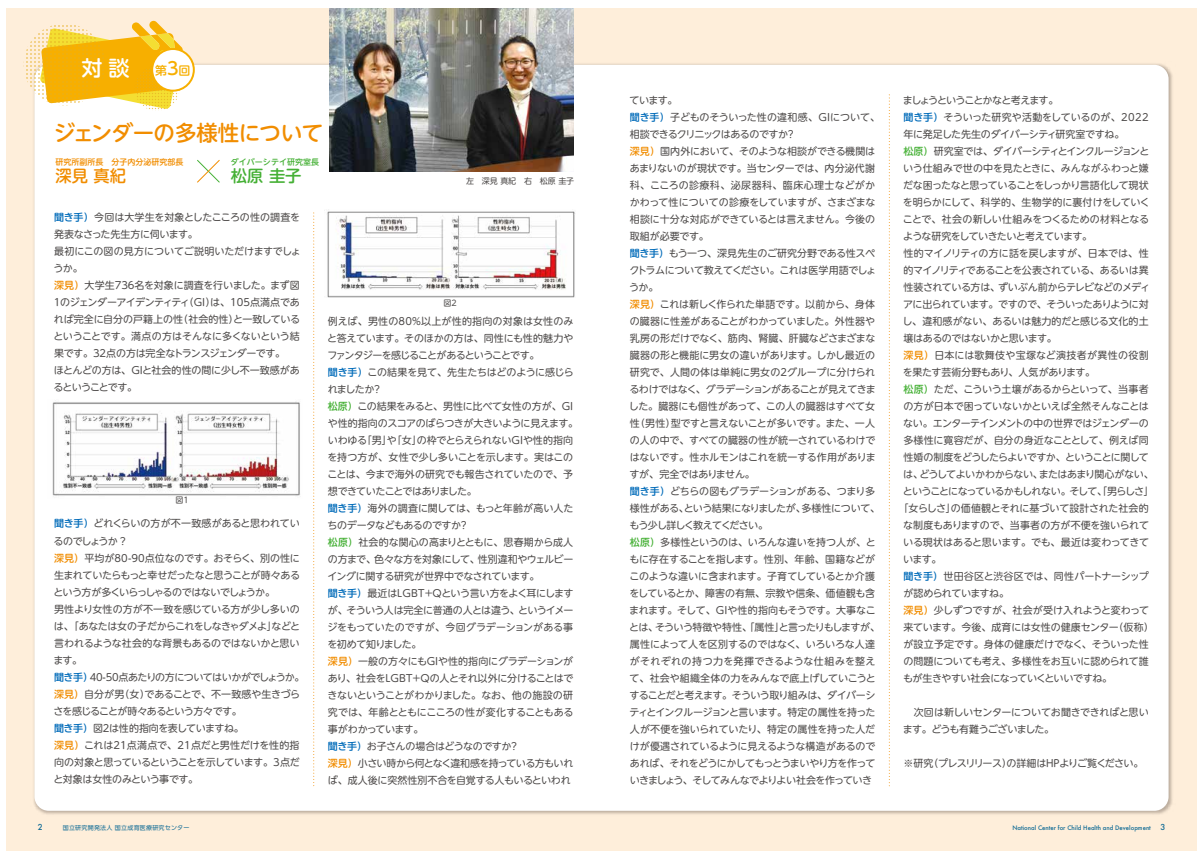
<style>
.page{position:relative;width:1204px;height:858px;background:#fff}
.page>*{position:absolute;margin:0;border:0;box-sizing:border-box;transform-origin:0 0}
.t1{font:500 21.5px "UD Shin M Go Pro";letter-spacing:-.025em;color:#f18d00}
.t2{font:500 21.1px "UD Shin M Go Pro";color:#fff}
.t3{font:500 16.3px "UD Shin M Go Pro";color:#f18d00}
.t4{font:500 16.3px "UD Shin M Go Pro";color:#45b035}
.t5{font:10px/17px "UD Shin M Go Pro";letter-spacing:-.03em;color:#4c4948}
.t6{font:10px "UD Shin M Go Pro";letter-spacing:-.01em;color:#4c4948}
.t7{font:10px "UD Shin M Go Pro";letter-spacing:-.065em;color:#4c4948}
.t8{font:10px "UD Shin M Go Pro";letter-spacing:-.055em;color:#4c4948}
.t9{font:10px "UD Shin M Go Pro";letter-spacing:-.07em;color:#4c4948}
.t10{font:10px "UD Shin M Go Pro";letter-spacing:-.075em;color:#4c4948}
.t11{font:10px "UD Shin M Go Pro";letter-spacing:-.05em;color:#4c4948}
.t12{font:10px "UD Shin M Go Pro";letter-spacing:.025em;color:#4c4948}
.t13{font:10px "UD Shin M Go Pro";letter-spacing:-.06em;color:#4c4948}
.t14{font:10px "UD Shin M Go Pro";letter-spacing:-.09em;color:#4c4948}
.t15{font:8px "UD Shin M Go Pro";letter-spacing:-.01em;color:#4c4948}
.t16{font:500 8px "UD Shin M Go Pro";color:#f18d00}
.t17{font:500 8px "UD Shin M Go Pro";color:#45b035}
.t18{font:500 8px "Futura";color:#106b95}
.t19{font:500 6px "Futura";color:#106b95}
.t20{font:6px "UD Shin Go Pro";letter-spacing:.04em;color:#106b95}
.s1{font-size:12px;color:#f7af00}
.s2{font-size:17.5px;color:#f7af00}
.s3{font-weight:500;color:#006bb9}
.s4{font-weight:500;color:#f18d00}
.s5{font-weight:500;color:#45b035}
.s6{font-size:8px}
</style>
<div class="page">
<div style="left:6px;top:8px;width:1191px;height:842px;background:#feeeda"></div>
<div style="left:34px;top:65px;width:1134px;height:745px;background:#fff;border-radius:14px"></div>
<img style="left:330px;top:8px;width:243px;height:163px">
<img style="left:324px;top:209px;width:251px;height:88px">
<img style="left:52px;top:401px;width:248px;height:95px">
<svg style="left:313px;top:213px;width:1px;height:573px"></svg>
<svg style="left:889px;top:95px;width:1px;height:689px"></svg>
<svg style="left:42px;top:21px;width:141px;height:88px"></svg>
<svg style="left:24px;top:24px;width:82px;height:81px"></svg>
<svg style="left:135px;top:66px;width:45px;height:45px"></svg>
<svg style="left:197px;top:160px;width:23px;height:23px"></svg>
<div style="left:152px;top:49px;width:42px;height:42px;background:#fff;border-radius:50%"></div>
<div style="left:151px;top:48px;width:44px;height:44px;border:2px solid #f7af00;border-radius:50%"></div>
<h2 class="t2" style="left:81px;top:51px;width:111px">対談 <span class="s1">第</span><span class="s2">3</span><span class="s1">回</span></h2>
<h1 class="t1" style="left:54px;top:116px;width:271px">ジェンダーの多様性について</h1>
<h3 class="t3" style="left:55px;top:162px;width:72px">深見 真紀</h3>
<p class="t17" style="left:231px;top:155px;width:89px">ダイバーシテイ研究室長</p>
<p class="t16" style="left:55px;top:155px;width:137px">研究所副所長　分子内分泌研究部長　</p>
<h3 class="t4" style="left:231px;top:162px;width:72px">松原 圭子</h3>
<p class="t15" style="left:466px;top:175px;width:110px">左　深見 真紀　右　松原 圭子</p>
<p class="t5" style="left:52px;top:208px;width:250px"><span class="s3">聞き手）</span>今回は大学生を対象としたこころの性の調査を発表なさった先生方に伺います。<br>最初にこの図の見方についてご説明いただけますでしょうか。<br><span class="s4">深見）</span>大学生７３６名を対象に調査を行いました。まず図<br>１のジェンダーアイデンティティ（GI）は、105点満点であれば完全に自分の戸籍上の性（社会的性）と一致しているということです。満点の方はそんなに多くないという結果です。32点の方は完全なトランスジェンダーです。<br>ほとんどの方は、GIと社会的性の間に少し不一致感があるということです。</p>
<p class="t15" style="left:176px;top:493px;width:15px">図1</p>
<p class="t5" style="left:53px;top:514px;width:253px"><span class="s3">聞き手）</span>どれくらいの方が不一致感があると思われているのでしょうか ?<br><span class="s4">深見）</span>平均が80-90点位なのです。おそらく、別の性に生まれていたらもっと幸せだったなと思うことが時々あるという方が多くいらっしゃるのではないでしょうか。<br>男性より女性の方が不一致を感じている方が少し多いのは、「あなたは女の子だからこれをしなきゃダメよ」などと言われるような社会的な背景もあるのではないかと思います。<br><span class="s3">聞き手）</span>40-50点あたりの方についてはいかがでしょうか。<span class="s4">深見）</span>自分が男（女）であることで、不一致感や生きづらさを感じることが時々あるという方々です。<br><span class="s3">聞き手）</span>図２は性的指向を表していますね。<br><span class="s4">深見）</span>これは21点満点で、21点だと男性だけを性的指向の対象と思っているということを示しています。3点だと対象は女性のみという事です。</p>
<p class="t15" style="left:443px;top:296px;width:15px">図2</p>
<p class="t5" style="left:327px;top:311px;width:252px">例えば、男性の80%以上が性的指向の対象は女性のみと答えています。そのほかの方は、同性にも性的魅力やファンタジーを感じることがあるということです。<br><span class="s3">聞き手）</span>この結果を見て、先生たちはどのように感じられましたか？<br><span class="s5">松原）</span>この結果をみると、男性に比べて女性の方が、GIや性的指向のスコアのばらつきが大きいように見えます。いわゆる「男」や「女」の枠でとらえられないGIや性的指向を持つ方が、女性で少し多いことを示します。実はこのことは、今まで海外の研究でも報告されていたので、予想できていたことではありました。<br><span class="s3">聞き手）</span>海外の調査に関しては、もっと年齢が高い人たちのデータなどもあるのですか？<br><span class="s5">松原）</span>社会的な関心の高まりとともに、思春期から成人の方まで、色々な方を対象にして、性別違和やウェルビーイングに関する研究が世界中でなされています。<br><span class="s3">聞き手）</span>最近はLGBT＋Qという言い方をよく耳にしますが、そういう人は完全に普通の人とは違う、というイメージをもっていたのですが、今回グラデーションがある事を初めて知りました。<br><span class="s4">深見）</span>一般の方々にもGIや性的指向にグラデーションがあり、社会をLGBT＋Qの人とそれ以外に分けることはできないということがわかりました。なお、他の施設の研究では、年齢とともにこころの性が変化することもある事がわかっています。<br><span class="s3">聞き手）</span>お子さんの場合はどうなのですか？<br><span class="s4">深見）</span>小さい時から何となく違和感を持っている方もいれば、成人後に突然性別不合を自覚する人もいるといわれ</p>
<p class="t5" style="left:629px;top:91px;width:253px">ています。<br><span class="s3">聞き手）</span>子どものそういった性の違和感、GIについて、相談できるクリニックはあるのですか？<br><span class="s4">深見）</span>国内外において、そのような相談ができる機関はあまりないのが現状です。当センターでは、内分泌代謝科、こころの診療科、泌尿器科、臨床心理士などがかかわって性についての診療をしていますが、さまざまな相談に十分な対応ができているとは言えません。今後の取組が必要です。<br><span class="s3">聞き手）</span>もう一つ、深見先生のご研究分野である性スペクトラムについて教えてください。これは医学用語でしょうか。<br><span class="s4">深見）</span>これは新しく作られた単語です。以前から、身体の臓器に性差があることがわかっていました。外性器や乳房の形だけでなく、筋肉、腎臓、肝臓などさまざまな臓器の形と機能に男女の違いがあります。しかし最近の研究で、人間の体は単純に男女の2グループに分けられるわけではなく、グラデーションがあることが見えてきました。臓器にも個性があって、この人の臓器はすべて女性（男性）型ですと言えないことが多いです。また、一人の人の中で、すべての臓器の性が統一されているわけではないです。性ホルモンはこれを統一する作用がありますが、完全ではありません。<br><span class="s3">聞き手）</span>どちらの図もグラデーションがある、つまり多様性がある、という結果になりましたが、多様性について、もう少し詳しく教えてください。<br><span class="s5">松原）</span>多様性というのは、いろんな違いを持つ人が、ともに存在することを指します。性別、年齢、国籍などがこのような違いに含まれます。子育てしているとか介護をしているとか、障害の有無、宗教や信条、価値観も含まれます。そして、GIや性的指向もそうです。大事なことは、そういう特徴や特性、「属性」と言ったりもしますが、属性によって人を区別するのではなく、いろいろな人達がそれぞれの持つ力を発揮できるような仕組みを整えて、社会や組織全体の力をみんなで底上げしていこうとすることだと考えます。そういう取り組みは、ダイバーシティとインクルージョンと言います。特定の属性を持った人が不便を強いられていたり、特定の属性を持った人だけが優遇されているように見えるような構造があるのであれば、それをどうにかしてもっとうまいやり方を作っていきましょう、そしてみんなでよりよい社会を作っていき</p>
<p class="t14" style="left:903px;top:92px;width:157px">ましょうということかなと考えます。</p>
<p class="t6" style="left:903px;top:109px;width:247px"><span class="s3">聞き手）</span>そういった研究や活動をしているのが、2022</p>
<p class="t5" style="left:903px;top:125px;width:222px">年に発足した先生のダイバーシティ研究室ですね。</p>
<p class="t8" style="left:903px;top:143px;width:247px"><span class="s5">松原）</span>研究室では、ダイバーシティとインクルージョンと</p>
<p class="t6" style="left:903px;top:160px;width:247px">いう仕組みで世の中を見たときに、みんながふわっと嫌</p>
<p class="t9" style="left:903px;top:177px;width:247px">だな困ったなと思っていることをしっかり言語化して現状</p>
<p class="t5" style="left:903px;top:193px;width:248px">を明らかにして、科学的、生物学的に裏付けをしていく</p>
<p class="t5" style="left:903px;top:210px;width:248px">ことで、社会の新しい仕組みをつくるための材料となる</p>
<p class="t13" style="left:903px;top:228px;width:190px">ような研究をしていきたいと考えています。</p>
<p class="t6" style="left:903px;top:245px;width:247px">性的マイノリティの方に話を戻しますが、日本では、性</p>
<p class="t5" style="left:903px;top:261px;width:247px">的マイノリティであることを公表されている、あるいは異</p>
<p class="t5" style="left:903px;top:278px;width:248px">性装されている方は、ずいぶん前からテレビなどのメディ</p>
<p class="t7" style="left:903px;top:296px;width:247px">アに出られています。ですので、そういったありように対</p>
<p class="t6" style="left:902px;top:313px;width:248px">し、違和感がない、あるいは魅力的だと感じる文化的土</p>
<p class="t5" style="left:903px;top:329px;width:155px">壌はあるのではないかと思います。</p>
<p class="t12" style="left:903px;top:347px;width:247px"><span class="s4">深見）</span>日本には歌舞伎や宝塚など演技者が異性の役割</p>
<p class="t5" style="left:903px;top:363px;width:194px">を果たす芸術分野もあり、人気があります。</p>
<p class="t5" style="left:903px;top:380px;width:247px"><span class="s5">松原）</span>ただ、こういう土壌があるからといって、当事者</p>
<p class="t6" style="left:903px;top:398px;width:247px">の方が日本で困っていないかといえば全然そんなことは</p>
<p class="t8" style="left:903px;top:415px;width:247px">ない。エンターテインメントの中の世界ではジェンダーの</p>
<p class="t6" style="left:903px;top:432px;width:247px">多様性に寛容だが、自分の身近なこととして、例えば同</p>
<p class="t9" style="left:903px;top:449px;width:247px">性婚の制度をどうしたらよいですか、ということに関して</p>
<p class="t11" style="left:903px;top:466px;width:252px">は、どうしてよいかわからない、またはあまり関心がない、</p>
<p class="t10" style="left:903px;top:483px;width:252px">ということになっているかもしれない。そして、「男らしさ」</p>
<p class="t6" style="left:898px;top:500px;width:252px">「女らしさ」の価値観とそれに基づいて設計された社会的</p>
<p class="t5" style="left:903px;top:516px;width:247px">な制度もありますので、当事者の方が不便を強いられて</p>
<p class="t5" style="left:903px;top:533px;width:247px">いる現状はあると思います。でも、最近は変わってきて</p>
<p class="t5" style="left:903px;top:550px;width:40px">います。</p>
<p class="t6" style="left:903px;top:568px;width:247px"><span class="s3">聞き手）</span>世田谷区と渋谷区では、同性パートナーシップ</p>
<p class="t5" style="left:903px;top:584px;width:107px">が認められていますね。</p>
<p class="t5" style="left:903px;top:601px;width:247px"><span class="s4">深見）</span>少しずつですが、社会が受け入れようと変わって</p>
<p class="t5" style="left:903px;top:618px;width:252px">来ています。今後、成育には女性の健康センター（仮称）</p>
<p class="t6" style="left:903px;top:636px;width:247px">が設立予定です。身体の健康だけでなく、そういった性</p>
<p class="t5" style="left:903px;top:652px;width:247px">の問題についても考え、多様性をお互いに認められて誰</p>
<p class="t5" style="left:903px;top:669px;width:211px">もが生きやすい社会になっていくといいですね。</p>
<p class="t5" style="left:903px;top:703px;width:247px">　次回は新しいセンターについてお聞きできればと思います。どうも有難うございました。</p>
<p class="t7" style="left:903px;top:755px;width:242px">※研究（プレスリリース）の詳細はHPよりご覧ください。</p>
<p class="t18" style="left:38px;top:820px;width:6px">2</p>
<p class="t20" style="left:63px;top:822px;width:128px">国立研究開発法人 国立成育医療研究センター</p>
<p class="t19" style="left:1012px;top:822px;width:155px">National Center for Child Health and Development <span class="s6">3</span></p>
</div>
